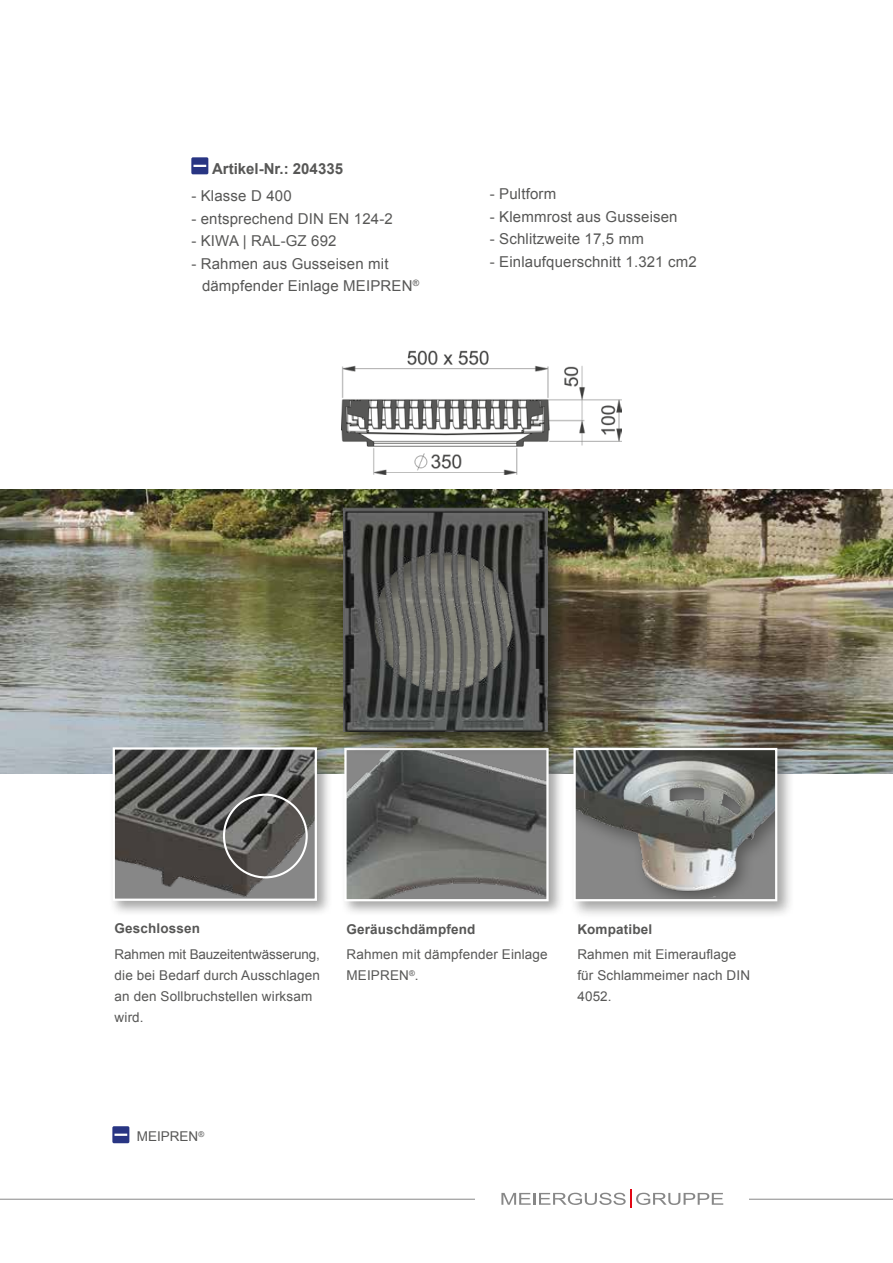
<style>
.page{position:relative;width:893px;height:1263px;background:#fff}
.page>*{position:absolute;margin:0;border:0;box-sizing:border-box;transform-origin:0 0}
.t1{font:700 15.15px "Arial";color:#575756}
.t2{font:15px/22.5px "Arial";letter-spacing:.01em;color:#575756}
.t3{font:13.5px/21px "Arial";letter-spacing:.01em;color:#575756}
.t4{font:700 13.5px "Arial";letter-spacing:.01em;color:#575756}
</style>
<div class="page">
<img style="left:0;top:489px;width:893px;height:285px">
<div style="left:341px;top:744px;width:223px;height:173px;background:#1d1d1b;opacity:.4"></div>
<img style="left:347px;top:755px;width:199px;height:143px">
<div style="left:344px;top:748px;width:205px;height:153px;border:2px solid #fff"></div>
<div style="left:191px;top:157px;width:17px;height:17px;background:#283583;border-radius:2px"></div>
<svg style="left:193px;top:165px;width:13px;height:2px"></svg>
<div style="left:109px;top:744px;width:224px;height:173px;background:#1d1d1b;opacity:.4"></div>
<img style="left:116px;top:750px;width:198px;height:148px">
<div style="left:113px;top:747px;width:204px;height:154px;border:2px solid #fff"></div>
<div style="left:570px;top:744px;width:225px;height:175px;background:#1d1d1b;opacity:.4"></div>
<img style="left:576px;top:751px;width:198px;height:147px">
<div style="left:573px;top:748px;width:204px;height:153px;border:2px solid #fff"></div>
<div style="left:223px;top:794px;width:85px;height:84px;border:2px solid #fff;border-radius:50%"></div>
<div style="left:338px;top:503px;width:232px;height:252px;background:#1d1d1b;opacity:.66"></div>
<img style="left:343px;top:507px;width:204px;height:224px">
<img style="left:341px;top:350px;width:281px;height:124px">
<hr style="left:0;top:1199px;width:893px;height:1px;background:#878787">
<div style="left:475px;top:1186px;width:274px;height:22px;background:#fff"></div>
<svg style="left:501px;top:1189px;width:222px;height:19px"></svg>
<div style="left:112px;top:1126px;width:17px;height:17px;background:#283583;border-radius:2px"></div>
<svg style="left:115px;top:1133px;width:12px;height:3px"></svg>
<p class="t1" style="left:212px;top:159px;width:132px">Artikel-Nr.: 204335</p>
<p class="t2" style="left:191px;top:185px;width:102px">- Klasse D 400</p>
<p class="t2" style="left:191px;top:207px;width:203px">- entsprechend DIN EN 124-2</p>
<p class="t2" style="left:191px;top:230px;width:147px">- KIWA | RAL-GZ 692</p>
<p class="t2" style="left:202px;top:252px;width:219px;text-indent:-11px">- Rahmen aus Gusseisen mit dämpfender Einlage MEIPREN<sup>®</sup></p>
<p class="t2" style="left:490px;top:183px;width:68px">- Pultform</p>
<p class="t2" style="left:490px;top:205px;width:189px">- Klemmrost aus Gusseisen</p>
<p class="t2" style="left:490px;top:228px;width:156px">- Schlitzweite 17,5 mm</p>
<p class="t2" style="left:490px;top:250px;width:208px">- Einlaufquerschnitt 1.321 cm2</p>
<p class="t4" style="left:115px;top:920px;width:87px">Geschlossen</p>
<p class="t3" style="left:115px;top:943px;width:207px">Rahmen mit Bauzeitentwässerung, die bei Bedarf durch Ausschlagen an den Sollbruchstellen wirksam wird.</p>
<p class="t4" style="left:347px;top:920px;width:130px">Geräuschdämpfend</p>
<p class="t3" style="left:347px;top:944px;width:203px">Rahmen mit dämpfender Einlage<br>MEIPREN<sup>®</sup>.</p>
<p class="t4" style="left:577px;top:920px;width:76px">Kompatibel</p>
<p class="t3" style="left:577px;top:944px;width:174px">Rahmen mit Eimerauflage für Schlammeimer nach DIN<br>4052.</p>
<p class="t3" style="left:137px;top:1126px;width:69px">MEIPREN<sup>®</sup></p>
</div>
